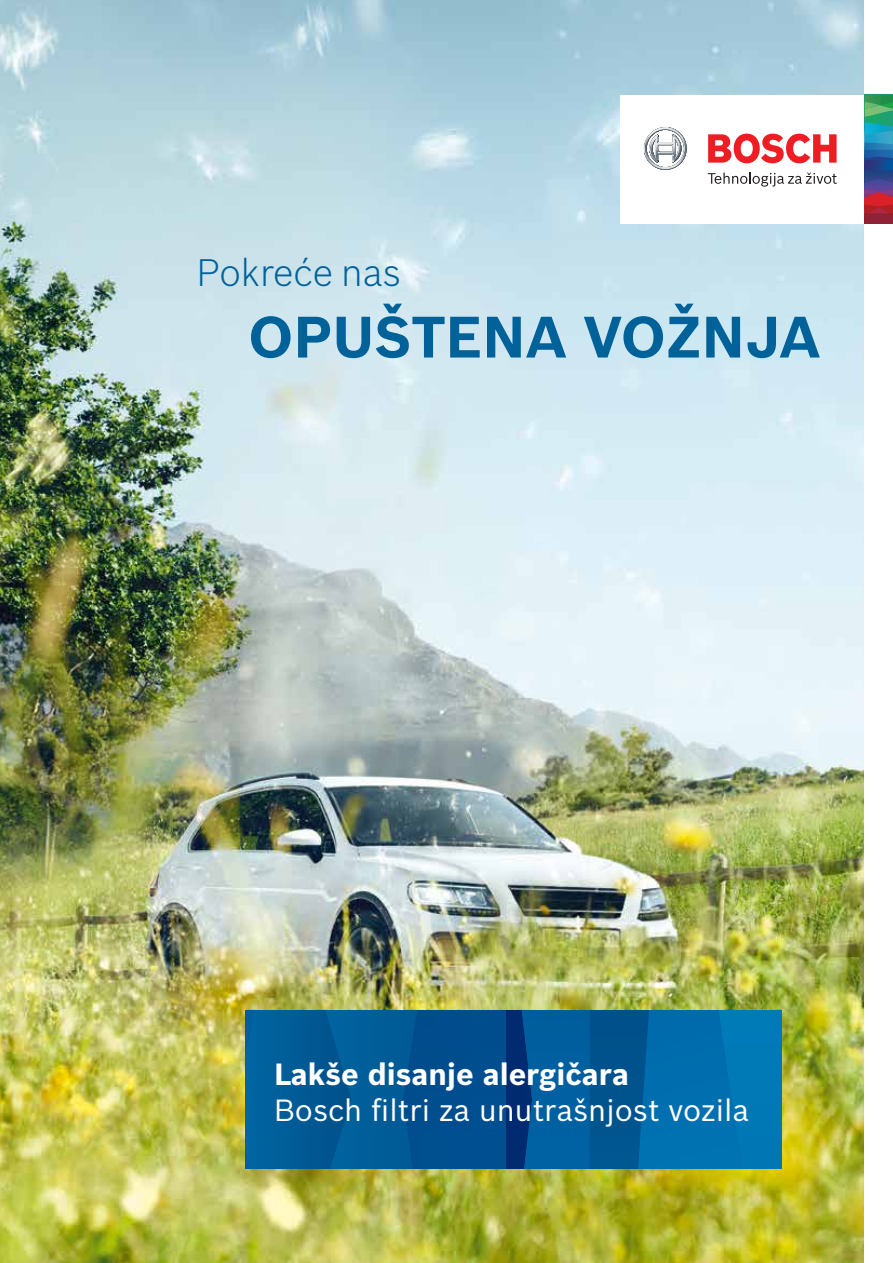
<style>
.page{position:relative;width:893px;height:1263px;background:#fff}
.page>*{position:absolute;margin:0;border:0;box-sizing:border-box;transform-origin:0 0}
.t1{font:700 57px "Bosch Sans";color:#006299}
.t2{font:300 37.5px "Bosch Sans";color:#006299}
.t3{font:30px "Bosch Sans";color:#fff}
.t4{font:700 30px "Bosch Sans";color:#fff}
</style>
<div class="page">
<img style="left:0;top:0;width:865px;height:1263px">
<svg style="left:246px;top:1010px;width:535px;height:158px;background:#005c9b"></svg>
<div style="left:620px;top:95px;width:273px;height:128px;background:#fff"></div>
<svg style="left:865px;top:95px;width:28px;height:128px;background:#4e657a"></svg>
<svg style="left:644px;top:127px;width:43px;height:43px"></svg>
<svg style="left:708px;top:134px;width:128px;height:29px"></svg>
<svg style="left:708px;top:173px;width:129px;height:14px"></svg>
<p class="t2" style="left:197px;top:246px;width:206px">Pokreće nas</p>
<p class="t1" style="left:248px;top:294px;width:574px">OPUŠTENA VOŽNJA</p>
<p class="t4" style="left:274px;top:1051px;width:356px">Lakše disanje alergičara</p>
<p class="t3" style="left:274px;top:1087px;width:476px">Bosch filtri za unutrašnjost vozila</p>
</div>
